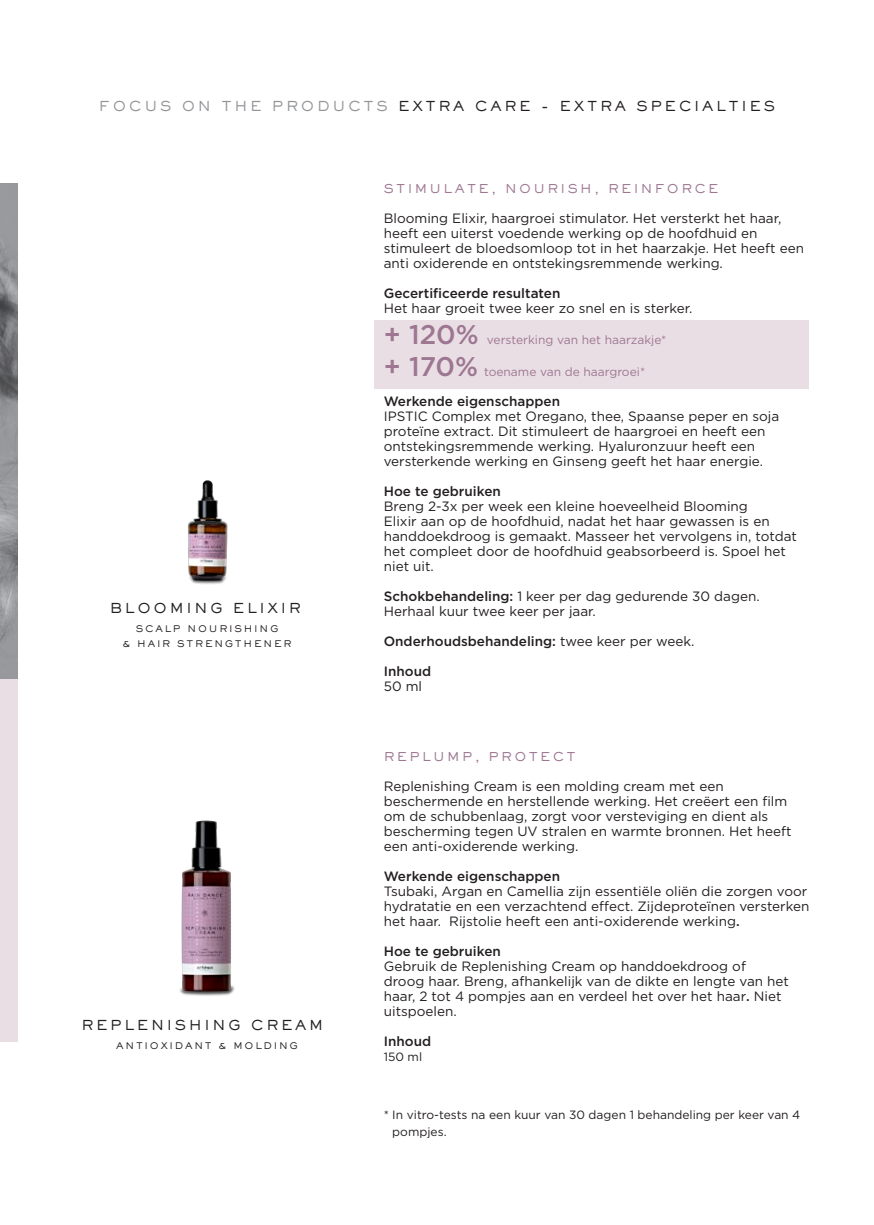
<style>
.page{position:relative;width:874px;height:1225px;background:#fff}
.page>*{position:absolute;margin:0;border:0;box-sizing:border-box;transform-origin:0 0}
.t1{font:500 27px "Gotham";color:#9d7792}
.t2{font:13.6px/15px "Gotham";color:#231f20}
.t3{font:500 13.6px "Gotham";color:#231f20}
.t4{font:500 13.6px "Sackers Gothic Std";letter-spacing:.2em;color:#231f20}
.t5{font:12px/16.4px "Gotham";color:#231f20}
.t6{font:12px "Gotham";color:#9d7792}
.t7{font:500 12px "Sackers Gothic Std";letter-spacing:.2em;color:#9d7792}
.t8{font:500 9px "Sackers Gothic Std";letter-spacing:.2em;color:#231f20}
.s1{color:#939598}
.s2{font-weight:500}
.s3{font-weight:400}
</style>
<div class="page">
<div style="left:374px;top:320px;width:434px;height:69px;background:#eadee5"></div>
<div style="left:0;top:679px;width:17px;height:363px;background:#eadee5"></div>
<img style="left:0;top:184px;width:17px;height:495px">
<img style="left:179px;top:820px;width:56px;height:176px">
<img style="left:187px;top:480px;width:41px;height:104px">
<p class="t4" style="left:99px;top:97px;width:677px"><span class="s1">FOCUS ON THE PRODUCTS</span> EXTRA CARE - EXTRA SPECIALTIES</p>
<p class="t4" style="left:110px;top:599px;width:192px">BLOOMING ELIXIR</p>
<p class="t8" style="left:136px;top:622px;width:144px">SCALP NOURISHING</p>
<p class="t8" style="left:122px;top:637px;width:170px">&amp; HAIR STRENGTHENER</p>
<p class="t4" style="left:81px;top:1016px;width:243px">REPLENISHING CREAM</p>
<p class="t8" style="left:116px;top:1039px;width:183px">ANTIOXIDANT &amp; MOLDING</p>
<p class="t7" style="left:383px;top:180px;width:336px">STIMULATE, NOURISH, REINFORCE</p>
<p class="t2" style="left:383px;top:210px;width:421px">Blooming Elixir, haargroei stimulator. Het versterkt het haar, heeft een uiterst voedende werking op de hoofdhuid en stimuleert de bloedsomloop tot in het haarzakje. Het heeft een anti oxiderende en ontstekingsremmende werking.</p>
<p class="t3" style="left:383px;top:284px;width:178px">Gecertificeerde resultaten</p>
<p class="t2" style="left:383px;top:300px;width:310px">Het haar groeit twee keer zo snel en is sterker.</p>
<p class="t1" style="left:383px;top:317px;width:96px">+ 120%</p>
<p class="t6" style="left:486px;top:332px;width:181px">versterking van het haarzakje*</p>
<p class="t1" style="left:383px;top:348px;width:96px">+ 170%</p>
<p class="t6" style="left:484px;top:364px;width:162px">toename van de haargroei*</p>
<p class="t3" style="left:383px;top:392px;width:178px">Werkende eigenschappen</p>
<p class="t2" style="left:383px;top:408px;width:397px">IPSTIC Complex met Oregano, thee, Spaanse peper en soja</p>
<p class="t2" style="left:383px;top:423px;width:383px">proteïne extract. Dit stimuleert de haargroei en heeft een ontstekingsremmende werking. Hyaluronzuur heeft een</p>
<p class="t2" style="left:383px;top:453px;width:380px">versterkende werking en Ginseng geeft het haar energie.</p>
<p class="t3" style="left:383px;top:482px;width:118px">Hoe te gebruiken</p>
<p class="t2" style="left:383px;top:498px;width:414px">Breng 2-3x per week een kleine hoeveelheid Blooming<br>Elixir aan op de hoofdhuid, nadat het haar gewassen is en handdoekdroog is gemaakt. Masseer het vervolgens in, totdat het compleet door de hoofdhuid geabsorbeerd is. Spoel het niet uit.</p>
<p class="t2" style="left:383px;top:588px;width:377px"><span class="s2">Schokbehandeling:</span> 1 keer per dag gedurende 30 dagen.<br>Herhaal kuur twee keer per jaar.</p>
<p class="t3" style="left:383px;top:632px;width:312px">Onderhoudsbehandeling: <span class="s3">twee keer per week.</span></p>
<p class="t3" style="left:383px;top:662px;width:49px">Inhoud</p>
<p class="t2" style="left:383px;top:678px;width:40px">50 ml</p>
<p class="t7" style="left:383px;top:748px;width:193px">REPLUMP, PROTECT</p>
<p class="t2" style="left:383px;top:778px;width:409px">Replenishing Cream is een molding cream met een beschermende en herstellende werking. Het creëert een film om de schubbenlaag, zorgt voor versteviging en dient als bescherming tegen UV stralen en warmte bronnen. Het heeft een anti-oxiderende werking.</p>
<p class="t3" style="left:383px;top:867px;width:178px">Werkende eigenschappen</p>
<p class="t2" style="left:383px;top:883px;width:427px">Tsubaki, Argan en Camellia zijn essentiële oliën die zorgen voor hydratatie en een verzachtend effect. Zijdeproteïnen versterken het haar. Rijstolie heeft een anti-oxiderende werking<span class="s2">.</span></p>
<p class="t3" style="left:383px;top:942px;width:118px">Hoe te gebruiken</p>
<p class="t2" style="left:383px;top:958px;width:406px">Gebruik de Replenishing Cream op handdoekdroog of droog haar. Breng, afhankelijk van de dikte en lengte van het haar, 2 tot 4 pompjes aan en verdeel het over het haar<span class="s2">.</span> Niet uitspoelen.</p>
<p class="t3" style="left:383px;top:1032px;width:49px">Inhoud</p>
<p class="t5" style="left:383px;top:1048px;width:40px">150 ml</p>
<p class="t5" style="left:392px;top:1106px;width:409px;text-indent:-9px">* In vitro-tests na een kuur van 30 dagen 1 behandeling per keer van 4 pompjes.</p>
</div>
